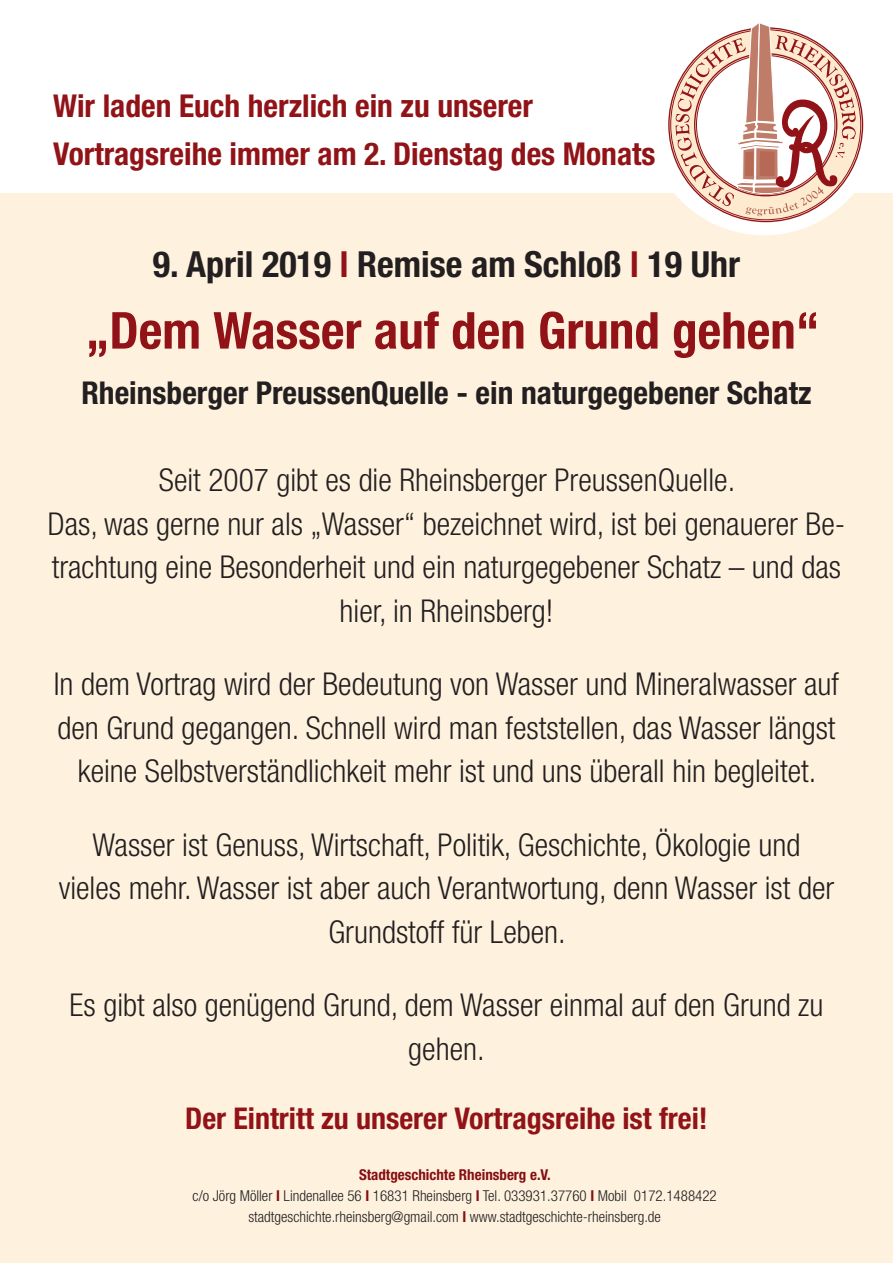
<style>
.page{position:relative;width:893px;height:1263px;background:#fff}
.page>*{position:absolute;margin:0;border:0;box-sizing:border-box;transform-origin:0 0}
.t1{font:700 condensed 51px "Helvetica Neue LT Std";color:#911317}
.t2{font:700 condensed 36px "Helvetica Neue LT Std";color:#231f20}
.t3{font:300 condensed 31.5px/43.5px "Helvetica Neue LT Std";color:#231f20;text-align:center}
.t4{font:700 condensed 31.5px/48px "Helvetica Neue LT Std";color:#911317}
.t5{font:700 condensed 31.5px "Helvetica Neue LT Std";color:#231f20}
.t6{font:700 condensed 30px "Helvetica Neue LT Std";color:#911317}
.t7{font:300 condensed 15px/21px "Helvetica Neue LT Std";color:#231f20;text-align:center}
.s1{color:#911317}
.s2{font-weight:700;color:#850e11}
</style>
<div class="page">
<div style="left:0;top:193px;width:893px;height:1070px;background:#fef2de"></div>
<div style="left:647px;top:1px;width:234px;height:234px;background:#fff;border-radius:50%"></div>
<svg style="left:675px;top:23px;width:181px;height:193px"></svg>
<p class="t4" style="left:53px;top:81px;width:604px">Wir laden Euch herzlich ein zu unserer<br>Vortragsreihe immer am 2. Dienstag des Monats</p>
<p class="t2" style="left:153px;top:242px;width:589px">9. April 2019 <span class="s1">l</span> Remise am Schloß <span class="s1">l</span> 19 Uhr</p>
<h1 class="t1" style="left:86px;top:300px;width:735px">„Dem Wasser auf den Grund gehen“</h1>
<p class="t5" style="left:81px;top:374px;width:732px">Rheinsberger PreussenQuelle - ein naturgegebener Schatz</p>
<p class="t3" style="left:48px;top:458px;width:799px">Seit 2007 gibt es die Rheinsberger PreussenQuelle.<br>Das, was gerne nur als „Wasser“ bezeichnet wird, ist bei genauerer Be&shy;trachtung eine Besonderheit und ein naturgegebener Schatz – und das hier, in Rheinsberg!</p>
<p class="t3" style="left:54px;top:662px;width:787px">In dem Vortrag wird der Bedeutung von Wasser und Mineralwasser auf den Grund gegangen. Schnell wird man feststellen, das Wasser längst keine Selbstverständlichkeit mehr ist und uns überall hin begleitet.</p>
<p class="t3" style="left:59px;top:822px;width:777px">Wasser ist Genuss, Wirtschaft, Politik, Geschichte, Ökologie und vieles mehr. Wasser ist aber auch Verantwortung, denn Wasser ist der<br>Grundstoff für Leben.</p>
<p class="t3" style="left:70px;top:983px;width:755px">Es gibt also genügend Grund, dem Wasser einmal auf den Grund zu gehen.</p>
<p class="t6" style="left:185px;top:1100px;width:524px">Der Eintritt zu unserer Vortragsreihe ist frei!</p>
<p class="t7" style="left:193px;top:1164px;width:526px"><span class="s2">Stadtgeschichte Rheinsberg e.V.<br></span>c/o Jörg Möller <span class="s2">I</span> Lindenallee 56 <span class="s2">I</span> 16831 Rheinsberg <span class="s2">I</span> Tel. 033931.37760 <span class="s2">I</span> Mobil 0172.1488422 stadtgeschichte.rheinsberg@gmail.com <span class="s2">I</span> www.stadtgeschichte-rheinsberg.de</p>
</div>
